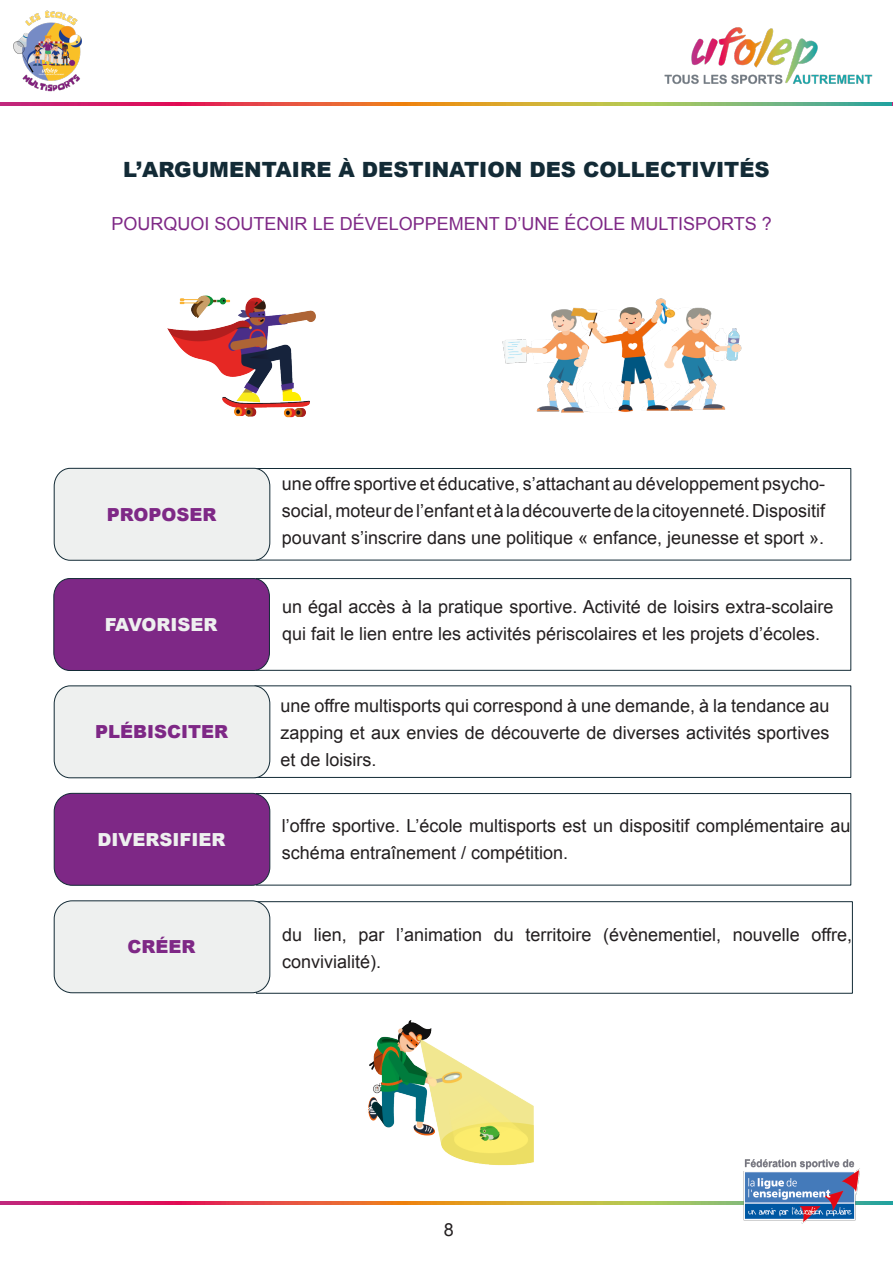
<style>
.page{position:relative;width:893px;height:1263px;background:#fff}
.page>*{position:absolute;margin:0;border:0;box-sizing:border-box;transform-origin:0 0}
.BLOC{font:900 21px "Arial";color:#132b36}
.aria{font:18px/27px "Arial";color:#231f20}
.aria-2{font:18px "Arial";color:#7e2886}
.BLOC-2{font:900 18px "Arial";color:#7e2886}
.BLOC-3{font:900 18px "Arial";color:#eef0ef}
</style>
<div class="page">
<img style="left:0;top:1201px;width:893px;height:3px">
<img style="left:732px;top:1159px;width:132px;height:65px">
<img style="left:0;top:102px;width:892px;height:3px">
<img style="left:664px;top:27px;width:209px;height:57px">
<img style="left:13px;top:10px;width:69px;height:82px">
<div style="left:255px;top:686px;width:596px;height:92px;border:1px solid #132b36"></div>
<div style="left:256px;top:578px;width:595px;height:92px;border:1px solid #132b36"></div>
<div style="left:256px;top:793px;width:595px;height:92px;border:1px solid #132b36"></div>
<div style="left:256px;top:901px;width:597px;height:92px;border:1px solid #132b36"></div>
<div style="left:54px;top:468px;width:216px;height:93px;background:#eef0ef"></div>
<div style="left:54px;top:685px;width:216px;height:93px;background:#eef0ef"></div>
<div style="left:54px;top:793px;width:216px;height:92px;background:#7e2886;border-radius:18px"></div>
<div style="left:54px;top:793px;width:216px;height:92px;border:1px solid #132b36;border-radius:18px"></div>
<div style="left:54px;top:901px;width:216px;height:92px;background:#eef0ef;border-radius:18px"></div>
<div style="left:54px;top:901px;width:216px;height:92px;border:1px solid #132b36;border-radius:18px"></div>
<img style="left:112px;top:295px;width:211px;height:217px">
<img style="left:450px;top:298px;width:338px;height:171px">
<img style="left:346px;top:993px;width:187px;height:212px">
<div style="left:53px;top:578px;width:217px;height:93px;background:#7e2886"></div>
<p class="BLOC" style="left:123px;top:154px;width:648px">L’ARGUMENTAIRE À DESTINATION DES COLLECTIVITÉS</p>
<p class="aria-2" style="left:112px;top:211px;width:662px">POURQUOI SOUTENIR LE DÉVELOPPEMENT D’UNE ÉCOLE MULTISPORTS ?</p>
<p class="BLOC-2" style="left:107px;top:501px;width:111px">PROPOSER</p>
<p class="BLOC-3" style="left:105px;top:611px;width:114px">FAVORISER</p>
<p class="BLOC-2" style="left:95px;top:719px;width:135px">PLÉBISCITER</p>
<p class="BLOC-3" style="left:98px;top:826px;width:130px">DIVERSIFIER</p>
<p class="BLOC-2" style="left:128px;top:934px;width:70px">CRÉER</p>
<p class="aria" style="left:282px;top:471px;width:545px;text-align:justify">une offre sportive et éducative, s’attachant au développement psycho&shy;social, moteur de l’enfant et à la découverte de la citoyenneté. Dispositif pouvant s’inscrire dans une politique « enfance, jeunesse et sport ».</p>
<p class="aria" style="left:282px;top:593px;width:553px">un égal accès à la pratique sportive. Activité de loisirs extra-scolaire qui fait le lien entre les activités périscolaires et les projets d’écoles.</p>
<p class="aria" style="left:280px;top:692px;width:550px;text-align:justify">une offre multisports qui correspond à une demande, à la tendance au zapping et aux envies de découverte de diverses activités sportives et de loisirs.</p>
<p class="aria" style="left:282px;top:813px;width:570px">l’offre sportive. L’école multisports est un dispositif complémentaire au schéma entraînement / compétition.</p>
<p class="aria" style="left:282px;top:921px;width:572px">du lien, par l’animation du territoire (évènementiel, nouvelle offre, convivialité).</p>
<p class="aria" style="left:444px;top:1216px;width:12px">8</p>
</div>
